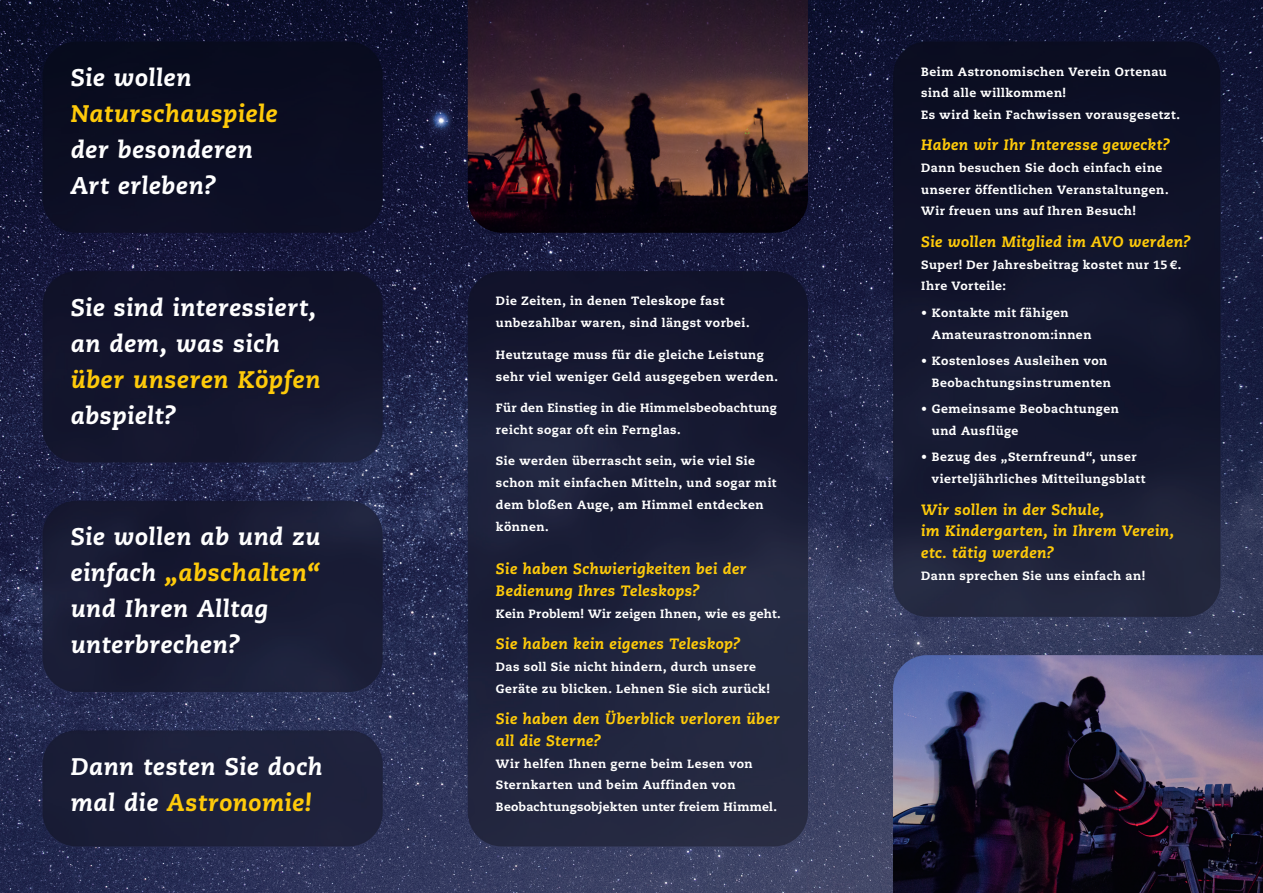
<style>
.page{position:relative;width:1263px;height:893px;background:#fff}
.page>*{position:absolute;margin:0;border:0;box-sizing:border-box;transform-origin:0 0}
.t1{font:italic 800 24px/36px "Caecilia LT Std";letter-spacing:.025em;color:#fff}
.t2{font:italic 800 15px/21.8px "Caecilia LT Std";letter-spacing:.025em;color:#feca0a}
.Absatzformat_1{font:800 12px/21.8px "Caecilia LT Std";letter-spacing:.04em;color:#fff}
.s1{color:#feca0a}
</style>
<div class="page">
<img style="left:0;top:0;width:1263px;height:893px">
<div style="left:43px;top:271px;width:340px;height:191px;background:#13142c;border-radius:34px"></div>
<div style="left:43px;top:501px;width:340px;height:191px;background:#181c34;border-radius:34px"></div>
<div style="left:43px;top:730px;width:340px;height:116px;background:#1d213b;border-radius:34px"></div>
<div style="left:43px;top:41px;width:340px;height:192px;background:#0c0e22;border-radius:34px"></div>
<div style="left:468px;top:271px;width:340px;height:575px;background:linear-gradient(to bottom,#13152e,#272b44);border-radius:34px"></div>
<div style="left:893px;top:41px;width:327px;height:576px;background:linear-gradient(to bottom,#080b20,#1f243c);border-radius:34px"></div>
<img style="left:468px;top:0;width:340px;height:233px">
<img style="left:893px;top:655px;width:370px;height:238px">
<p class="t1" style="left:71px;top:60px;width:208px">Sie wollen<br><span class="s1">Naturschauspiele </span>der besonderen<br>Art erleben?</p>
<p class="t1" style="left:71px;top:290px;width:251px">Sie sind interessiert, an dem, was sich <span class="s1">über unseren Köpfen </span>abspielt?</p>
<p class="t1" style="left:71px;top:519px;width:251px">Sie wollen ab und zu einfach <span class="s1">„abschalten“ </span>und Ihren Alltag unterbrechen?</p>
<p class="t1" style="left:71px;top:749px;width:253px">Dann testen Sie doch mal die <span class="s1">Astronomie!</span></p>
<p class="Absatzformat_1" style="left:496px;top:290px;width:255px">Die Zeiten, in denen Teleskope fast unbezahlbar waren, sind längst vorbei.</p>
<p class="Absatzformat_1" style="left:496px;top:344px;width:284px">Heutzutage muss für die gleiche Leistung sehr viel weniger Geld ausgegeben werden.</p>
<p class="Absatzformat_1" style="left:496px;top:397px;width:282px">Für den Einstieg in die Himmelsbeobachtung reicht sogar oft ein Fernglas.</p>
<p class="Absatzformat_1" style="left:496px;top:450px;width:282px">Sie werden überrascht sein, wie viel Sie schon mit einfachen Mitteln, und sogar mit dem bloßen Auge, am Himmel entdecken können.</p>
<p class="t2" style="left:496px;top:558px;width:252px">Sie haben Schwierigkeiten bei der<br>Bedienung Ihres Teleskops?</p>
<p class="Absatzformat_1" style="left:496px;top:602px;width:286px">Kein Problem! Wir zeigen Ihnen, wie es geht.</p>
<p class="t2" style="left:496px;top:633px;width:246px">Sie haben kein eigenes Teleskop?</p>
<p class="Absatzformat_1" style="left:496px;top:656px;width:275px">Das soll Sie nicht hindern, durch unsere<br>Geräte zu blicken. Lehnen Sie sich zurück!</p>
<p class="t2" style="left:496px;top:708px;width:285px">Sie haben den Überblick verloren über all die Sterne?</p>
<p class="Absatzformat_1" style="left:496px;top:752px;width:282px">Wir helfen Ihnen gerne beim Lesen von<br>Sternkarten und beim Auffinden von<br>Beobachtungsobjekten unter freiem Himmel.</p>
<p class="Absatzformat_1" style="left:921px;top:61px;width:260px;line-height:21.3px">Beim Astronomischen Verein Ortenau sind alle willkommen!<br>Es wird kein Fachwissen vorausgesetzt.</p>
<p class="t2" style="left:921px;top:134px;width:250px">Haben wir Ihr Interesse geweckt?</p>
<p class="Absatzformat_1" style="left:921px;top:157px;width:249px">Dann besuchen Sie doch einfach eine unserer öffentlichen Veranstaltungen.<br>Wir freuen uns auf Ihren Besuch!</p>
<p class="t2" style="left:921px;top:231px;width:271px">Sie wollen Mitglied im AVO werden?</p>
<p class="Absatzformat_1" style="left:921px;top:254px;width:262px">Super! Der Jahresbeitrag kostet nur 15 €.<br>Ihre Vorteile:</p>
<p class="Absatzformat_1" style="left:932px;top:302px;width:161px;text-indent:-11px">• Kontakte mit fähigen<br>Amateurastronom:innen</p>
<p class="Absatzformat_1" style="left:932px;top:350px;width:181px;text-indent:-11px">• Kostenloses Ausleihen von<br>Beobachtungsinstrumenten</p>
<p class="Absatzformat_1" style="left:932px;top:398px;width:189px;text-indent:-11px">• Gemeinsame Beobachtungen und Ausflüge</p>
<p class="Absatzformat_1" style="left:932px;top:446px;width:215px;text-indent:-11px">• Bezug des „Sternfreund“, unser vierteljährliches Mitteilungsblatt</p>
<p class="t2" style="left:921px;top:499px;width:254px">Wir sollen in der Schule,<br>im Kindergarten, in Ihrem Verein, etc. tätig werden?</p>
<p class="Absatzformat_1" style="left:921px;top:565px;width:226px">Dann sprechen Sie uns einfach an!</p>
</div>
